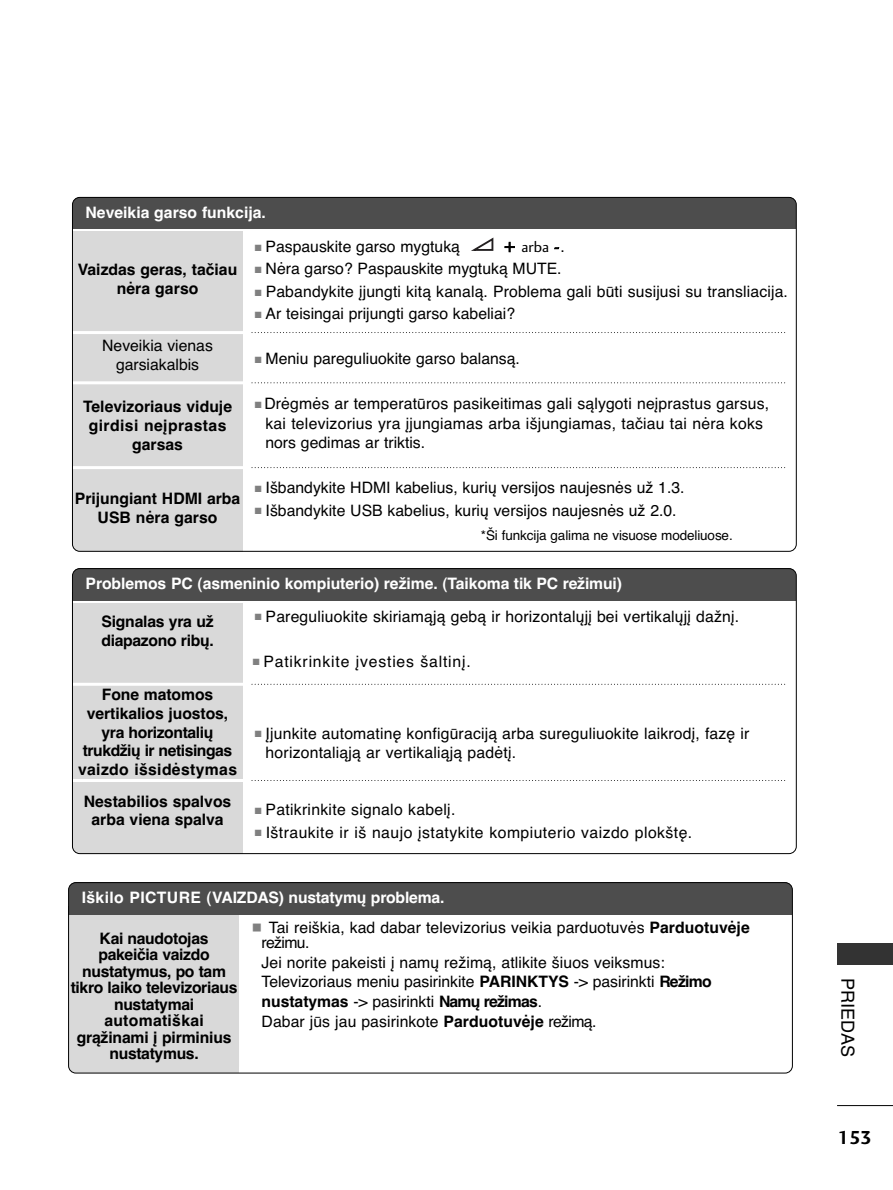
<style>
.page{position:relative;width:893px;height:1190px;background:#fff}
.page>*{position:absolute;margin:0;border:0;box-sizing:border-box;transform-origin:0 0}
.t1{font:19.5px "Charlotte Sans Bold Plain";color:#000}
.t2{font:18px "Helvetica CE";color:#000}
.t3{font:15.75px/19.5px "Helvetica CE";letter-spacing:.01em;color:#000}
.t4{font:700 15.75px/18.9px "Helvetica CE";letter-spacing:-.005em;color:#000;text-align:center}
.t5{font:700 15.75px "Helvetica CE";letter-spacing:-.005em;color:#fff}
.t6{font:15.75px "Helvetica CE";letter-spacing:.03em;color:#000}
.t7{font:15.75px "Helvetica CE";letter-spacing:.05em;color:#000}
.t8{font:15.75px "Charlotte Sans Book Plain";color:#000}
.t9{font:13.5px "Helvetica CE";letter-spacing:-.01em;color:#000}
.s1{color:#808080}
.s2{font-family:"Helvetica CE"}
.s3{font-weight:700;color:#fff}
.s4{font-family:"FZDING33";font-size:9px;color:#808080}
.s5{font-weight:700}
</style>
<div class="page">
<hr style="left:837px;top:1105px;width:55px;height:1px;background:#000">
<div style="left:837px;top:943px;width:55px;height:21px;background:#333"></div>
<div style="left:69px;top:917px;width:170px;height:156px;background:#d9d9d9;border-radius:7px"></div>
<div style="left:69px;top:914px;width:170px;height:44px;background:#d9d9d9"></div>
<div style="left:186px;top:917px;width:53px;height:156px;background:#d9d9d9"></div>
<div style="left:69px;top:882px;width:723px;height:32px;background:#4d4d4d;border-radius:7px"></div>
<div style="left:69px;top:906px;width:723px;height:8px;background:#4d4d4d"></div>
<div style="left:73px;top:603px;width:170px;height:250px;background:#d9d9d9;border-radius:7px"></div>
<div style="left:73px;top:603px;width:170px;height:41px;background:#d9d9d9"></div>
<div style="left:73px;top:232px;width:170px;height:319px;background:#d9d9d9;border-radius:7px"></div>
<div style="left:73px;top:232px;width:170px;height:28px;background:#d9d9d9"></div>
<div style="left:163px;top:232px;width:80px;height:320px;background:#d9d9d9"></div>
<div style="left:73px;top:568px;width:723px;height:32px;background:#4d4d4d;border-radius:7px"></div>
<div style="left:73px;top:592px;width:723px;height:8px;background:#4d4d4d"></div>
<hr style="left:68px;top:331px;width:179px;height:3px;background:#fff">
<svg style="left:252px;top:332px;width:534px;height:1px"></svg>
<hr style="left:68px;top:381px;width:179px;height:3px;background:#fff">
<svg style="left:252px;top:382px;width:534px;height:1px"></svg>
<svg style="left:74px;top:683px;width:169px;height:3px"></svg>
<svg style="left:252px;top:684px;width:534px;height:1px"></svg>
<hr style="left:68px;top:779px;width:179px;height:3px;background:#fff">
<svg style="left:252px;top:780px;width:534px;height:1px"></svg>
<div style="left:73px;top:197px;width:723px;height:32px;background:#4d4d4d;border-radius:7px"></div>
<svg style="left:471px;top:237px;width:23px;height:14px"></svg>
<hr style="left:68px;top:466px;width:179px;height:3px;background:#fff">
<svg style="left:252px;top:467px;width:534px;height:1px"></svg>
<div style="left:68px;top:882px;width:724px;height:191px;border:1px solid #000;border-radius:7px"></div>
<p class="t5" style="left:86px;top:207px;width:182px">Neveikia garso funkcija.</p>
<p class="t3" style="left:255px;top:238px;width:207px"><span class="s1">■</span> Paspauskite garso mygtuką</p>
<p class="t8" style="left:505px;top:241px;width:61px">+ arba -<span class="s2">.</span></p>
<p class="t3" style="left:255px;top:261px;width:308px"><span class="s1">■</span> Nėra garso? Paspauskite mygtuką MUTE.</p>
<p class="t3" style="left:255px;top:283px;width:534px"><span class="s1">■</span> Pabandykite įjungti kitą kanalą. Problema gali būti susijusi su transliacija.</p>
<p class="t3" style="left:255px;top:306px;width:262px"><span class="s1">■</span> Ar teisingai prijungti garso kabeliai?</p>
<p class="t3" style="left:255px;top:351px;width:267px"><span class="s1">■</span> Meniu pareguliuokite garso balansą.</p>
<p class="t3" style="left:265px;top:396px;width:505px;text-indent:-11px"><span class="s1">■</span> Drėgmės ar temperatūros pasikeitimas gali sąlygoti neįprastus garsus, kai televizorius yra įjungiamas arba išjungiamas, tačiau tai nėra koks nors gedimas ar triktis.</p>
<p class="t3" style="left:255px;top:480px;width:431px"><span class="s1">■</span> Išbandykite HDMI kabelius, kurių versijos naujesnės už 1.3.</p>
<p class="t3" style="left:255px;top:502px;width:423px"><span class="s1">■</span> Išbandykite USB kabelius, kurių versijos naujesnės už 2.0.</p>
<p class="t4" style="left:78px;top:262px;width:161px">Vaizdas geras, tačiau nėra garso</p>
<p class="t3" style="left:102px;top:338px;width:112px;line-height:18.9px;text-align:center">Neveikia vienas garsiakalbis</p>
<p class="t4" style="left:83px;top:399px;width:150px">Televizoriaus viduje girdisi neįprastas garsas</p>
<p class="t4" style="left:75px;top:490px;width:167px;line-height:19.5px">Prijungiant HDMI arba<br>USB nėra garso</p>
<p class="t9" style="left:481px;top:530px;width:253px">*Ši funkcija galima ne visuose modeliuose.</p>
<p class="t5" style="left:86px;top:578px;width:538px">Problemos PC (asmeninio kompiuterio) režime. (Taikoma tik PC režimui)</p>
<p class="t3" style="left:255px;top:608px;width:486px"><span class="s1">■</span> Pareguliuokite skiriamąją gebą ir horizontalųjį bei vertikalųjį dažnį.</p>
<p class="t7" style="left:253px;top:655px;width:219px"><span class="s1">■</span> Patikrinkite įvesties šaltinį.</p>
<p class="t4" style="left:101px;top:613px;width:114px;text-align:left">Signalas yra už diapazono ribų.</p>
<p class="t4" style="left:78px;top:686px;width:160px">Fone matomos vertikalios juostos, yra horizontalių trukdžių ir netisingas vaizdo išsidėstymas</p>
<p class="t4" style="left:84px;top:793px;width:149px">Nestabilios spalvos arba viena spalva</p>
<p class="t3" style="left:266px;top:725px;width:485px;text-indent:-11px"><span class="s1">■</span> Įjunkite automatinę konfigūraciją arba sureguliuokite laikrodį, fazę ir horizontaliąją ar vertikaliąją padėtį.</p>
<p class="t3" style="left:255px;top:801px;width:202px"><span class="s1">■</span> Patikrinkite signalo kabelį.</p>
<p class="t6" style="left:255px;top:826px;width:439px"><span class="s1">■</span> Ištraukite ir iš naujo įstatykite kompiuterio vaizdo plokštę.</p>
<p class="t3" style="left:252px;top:884px;width:498px;line-height:30.2px;text-indent:-171px"><span class="s3">Iškilo PICTURE (VAIZDAS) nustatymų problema.<br></span><span class="s4">A</span> Tai reiškia, kad dabar televizorius veikia parduotuvės <span class="s5">Parduotuvėje</span></p>
<p class="t3" style="left:261px;top:934px;width:451px">režimu.<br>Jei norite pakeisti į namų režimą, atlikite šiuos veiksmus:<br>Televizoriaus meniu pasirinkite <span class="s5">PARINKTYS</span> -&gt; pasirinkti <span class="s5">Režimo nustatymas</span> -&gt; pasirinkti <span class="s5">Namų režimas</span>.<br>Dabar jūs jau pasirinkote <span class="s5">Parduotuvėje</span> režimą.</p>
<p class="t4" style="left:71px;top:931px;width:168px;line-height:16.5px">Kai naudotojas pakeičia vaizdo nustatymus, po tam tikro laiko televizoriaus nustatymai automatiškai grąžinami į pirminius nustatymus.</p>
<p class="t2" style="left:854px;top:977px;width:81px;rotate:90deg">PRIEDAS</p>
<p class="t1" style="left:837px;top:1129px;width:36px">153</p>
</div>
